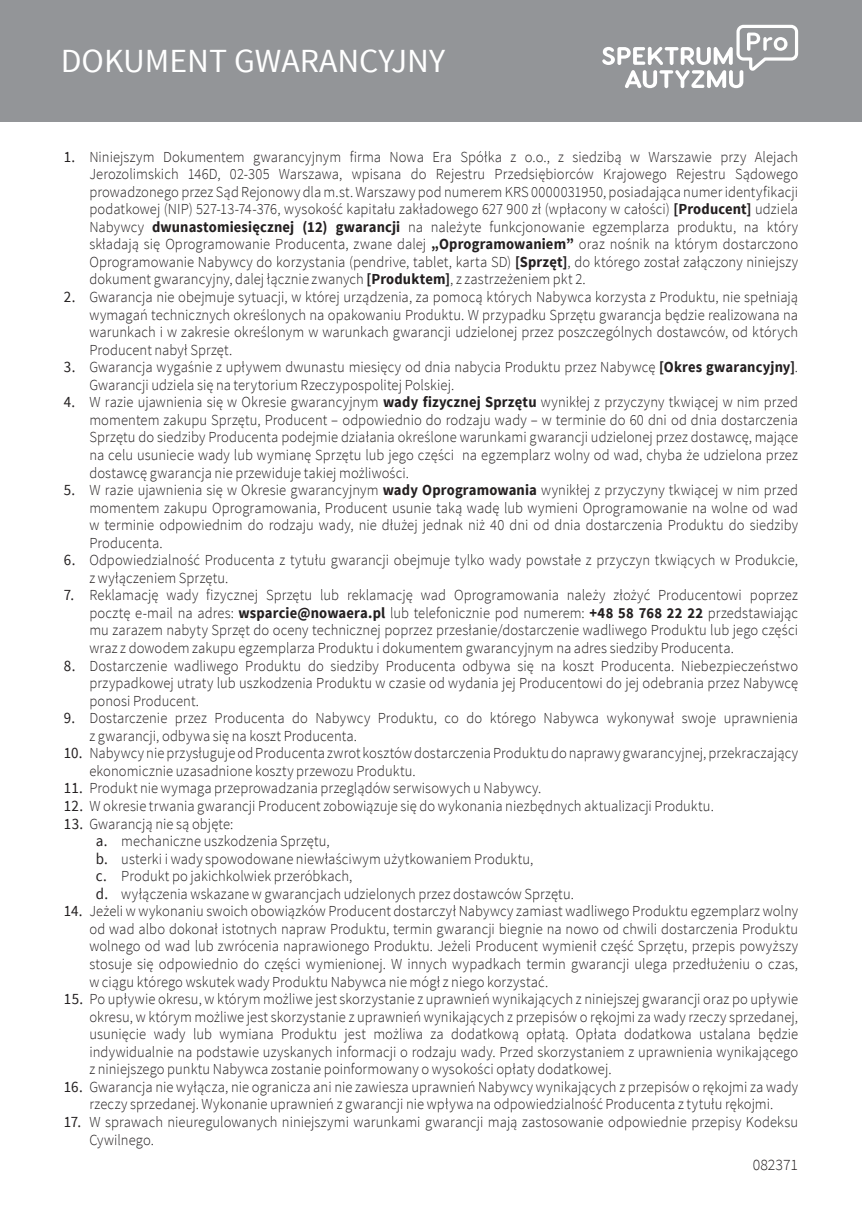
<style>
.page{position:relative;width:862px;height:1212px;background:#fff}
.page>*{position:absolute;margin:0;border:0;box-sizing:border-box;transform-origin:0 0}
.t1{font:33.75px "Source Sans Pro";color:#fff}
.t2{font:300 15.75px "Source Sans Pro";color:#231f20}
.t3{font:300 15.3px/17.6px "Source Sans Pro";letter-spacing:.005em;color:#231f20;text-align:justify;scale:.95 1}
.s1{font-weight:400;font-size:15.75px}
.s2{font-weight:700}
</style>
<div class="page">
<div style="left:0;top:0;width:861px;height:121px;background:#939598"></div>
<svg style="left:602px;top:25px;width:195px;height:63px"></svg>
<h1 class="t1" style="left:61px;top:40px;width:385px">DOKUMENT GWARANCYJNY</h1>
<p class="t3" style="left:89px;top:148px;width:747px;text-indent:-26px"><span class="s1">1.</span> Niniejszym Dokumentem gwarancyjnym firma Nowa Era Spółka z o.o., z siedzibą w Warszawie przy Alejach Jerozolimskich 146D, 02-305 Warszawa, wpisana do Rejestru Przedsiębiorców Krajowego Rejestru Sądowego prowadzonego przez Sąd Rejonowy dla m.st. Warszawy pod numerem KRS 0000031950, posiadająca numer identyfikacji podatkowej (NIP) 527-13-74-376, wysokość kapitału zakładowego 627 900 zł (wpłacony w całości) <span class="s2">[Producent]</span> udziela Nabywcy <span class="s2">dwunastomiesięcznej (12) gwarancji</span> na należyte funkcjonowanie egzemplarza produktu, na który składają się Oprogramowanie Producenta, zwane dalej <span class="s2">„Oprogramowaniem”</span> oraz nośnik na którym dostarczono Oprogramowanie Nabywcy do korzystania (pendrive, tablet, karta SD) <span class="s2">[Sprzęt]</span>, do którego został załączony niniejszy dokument gwarancyjny, dalej łącznie zwanych <span class="s2">[Produktem]</span>, z zastrzeżeniem pkt 2.</p>
<p class="t3" style="left:89px;top:288px;width:747px;text-indent:-26px"><span class="s1">2.</span> Gwarancja nie obejmuje sytuacji, w której urządzenia, za pomocą których Nabywca korzysta z Produktu, nie spełniają wymagań technicznych określonych na opakowaniu Produktu. W przypadku Sprzętu gwarancja będzie realizowana na warunkach i w zakresie określonym w warunkach gwarancji udzielonej przez poszczególnych dostawców, od których Producent nabył Sprzęt.</p>
<p class="t3" style="left:89px;top:358px;width:747px;text-indent:-26px"><span class="s1">3.</span> Gwarancja wygaśnie z upływem dwunastu miesięcy od dnia nabycia Produktu przez Nabywcę <span class="s2">[Okres gwarancyjny]</span>.<br>Gwarancji udziela się na terytorium Rzeczypospolitej Polskiej.</p>
<p class="t3" style="left:89px;top:393px;width:747px;text-indent:-26px"><span class="s1">4.</span> W razie ujawnienia się w Okresie gwarancyjnym <span class="s2">wady fizycznej Sprzętu</span> wynikłej z przyczyny tkwiącej w nim przed momentem zakupu Sprzętu, Producent – odpowiednio do rodzaju wady – w terminie do 60 dni od dnia dostarczenia Sprzętu do siedziby Producenta podejmie działania określone warunkami gwarancji udzielonej przez dostawcę, mające na celu usuniecie wady lub wymianę Sprzętu lub jego części na egzemplarz wolny od wad, chyba że udzielona przez dostawcę gwarancja nie przewiduje takiej możliwości.</p>
<p class="t3" style="left:89px;top:481px;width:747px;text-indent:-26px"><span class="s1">5.</span> W razie ujawnienia się w Okresie gwarancyjnym <span class="s2">wady Oprogramowania</span> wynikłej z przyczyny tkwiącej w nim przed momentem zakupu Oprogramowania, Producent usunie taką wadę lub wymieni Oprogramowanie na wolne od wad w terminie odpowiednim do rodzaju wady, nie dłużej jednak niż 40 dni od dnia dostarczenia Produktu do siedziby Producenta.</p>
<p class="t3" style="left:89px;top:551px;width:747px;text-indent:-26px"><span class="s1">6.</span> Odpowiedzialność Producenta z tytułu gwarancji obejmuje tylko wady powstałe z przyczyn tkwiących w Produkcie, z wyłączeniem Sprzętu.</p>
<p class="t3" style="left:89px;top:587px;width:747px;text-indent:-26px"><span class="s1">7.</span> Reklamację wady fizycznej Sprzętu lub reklamację wad Oprogramowania należy złożyć Producentowi poprzez pocztę e-mail na adres: <span class="s2">wsparcie@nowaera.pl</span> lub telefonicznie pod numerem: <span class="s2">+48 58 768 22 22</span> przedstawiając mu zarazem nabyty Sprzęt do oceny technicznej poprzez przesłanie/dostarczenie wadliwego Produktu lub jego części wraz z dowodem zakupu egzemplarza Produktu i dokumentem gwarancyjnym na adres siedziby Producenta.</p>
<p class="t3" style="left:89px;top:657px;width:747px;text-indent:-26px"><span class="s1">8.</span> Dostarczenie wadliwego Produktu do siedziby Producenta odbywa się na koszt Producenta. Niebezpieczeństwo przypadkowej utraty lub uszkodzenia Produktu w czasie od wydania jej Producentowi do jej odebrania przez Nabywcę ponosi Producent.</p>
<p class="t3" style="left:89px;top:709px;width:747px;text-indent:-26px"><span class="s1">9.</span> Dostarczenie przez Producenta do Nabywcy Produktu, co do którego Nabywca wykonywał swoje uprawnienia z gwarancji, odbywa się na koszt Producenta.</p>
<p class="t3" style="left:89px;top:744px;width:747px;text-indent:-26px"><span class="s1">10.</span> Nabywcy nie przysługuje od Producenta zwrot kosztów dostarczenia Produktu do naprawy gwarancyjnej, przekraczający ekonomicznie uzasadnione koszty przewozu Produktu.</p>
<p class="t3" style="left:64px;top:780px;width:504px"><span class="s1">11.</span> Produkt nie wymaga przeprowadzania przeglądów serwisowych u Nabywcy.</p>
<p class="t3" style="left:64px;top:797px;width:685px"><span class="s1">12.</span> W okresie trwania gwarancji Producent zobowiązuje się do wykonania niezbędnych aktualizacji Produktu.</p>
<p class="t3" style="left:96px;top:815px;width:504px;text-align:left;text-indent:-32px"><span class="s1">13.</span> Gwarancją nie są objęte:<br><span class="s1">a.</span> mechaniczne uszkodzenia Sprzętu,<br><span class="s1">b.</span> usterki i wady spowodowane niewłaściwym użytkowaniem Produktu,<br><span class="s1">c.</span> Produkt po jakichkolwiek przeróbkach,<br><span class="s1">d.</span> wyłączenia wskazane w gwarancjach udzielonych przez dostawców Sprzętu.</p>
<p class="t3" style="left:89px;top:902px;width:747px;text-indent:-26px"><span class="s1">14.</span> Jeżeli w wykonaniu swoich obowiązków Producent dostarczył Nabywcy zamiast wadliwego Produktu egzemplarz wolny od wad albo dokonał istotnych napraw Produktu, termin gwarancji biegnie na nowo od chwili dostarczenia Produktu wolnego od wad lub zwrócenia naprawionego Produktu. Jeżeli Producent wymienił część Sprzętu, przepis powyższy stosuje się odpowiednio do części wymienionej. W innych wypadkach termin gwarancji ulega przedłużeniu o czas, w ciągu którego wskutek wady Produktu Nabywca nie mógł z niego korzystać.</p>
<p class="t3" style="left:89px;top:990px;width:747px;text-indent:-26px"><span class="s1">15.</span> Po upływie okresu, w którym możliwe jest skorzystanie z uprawnień wynikających z niniejszej gwarancji oraz po upływie okresu, w którym możliwe jest skorzystanie z uprawnień wynikających z przepisów o rękojmi za wady rzeczy sprzedanej, usunięcie wady lub wymiana Produktu jest możliwa za dodatkową opłatą. Opłata dodatkowa ustalana będzie indywidualnie na podstawie uzyskanych informacji o rodzaju wady. Przed skorzystaniem z uprawnienia wynikającego z niniejszego punktu Nabywca zostanie poinformowany o wysokości opłaty dodatkowej.</p>
<p class="t3" style="left:64px;top:1078px;width:774px;text-align:center"><span class="s1">16.</span> Gwarancja nie wyłącza, nie ogranicza ani nie zawiesza uprawnień Nabywcy wynikających z przepisów o rękojmi za wady rzeczy sprzedanej. Wykonanie uprawnień z gwarancji nie wpływa na odpowiedzialność Producenta z tytułu rękojmi.</p>
<p class="t3" style="left:89px;top:1113px;width:747px;text-indent:-26px"><span class="s1">17.</span> W sprawach nieuregulowanych niniejszymi warunkami gwarancji mają zastosowanie odpowiednie przepisy Kodeksu<br>Cywilnego.</p>
<p class="t2" style="left:752px;top:1155px;width:47px">082371</p>
</div>
